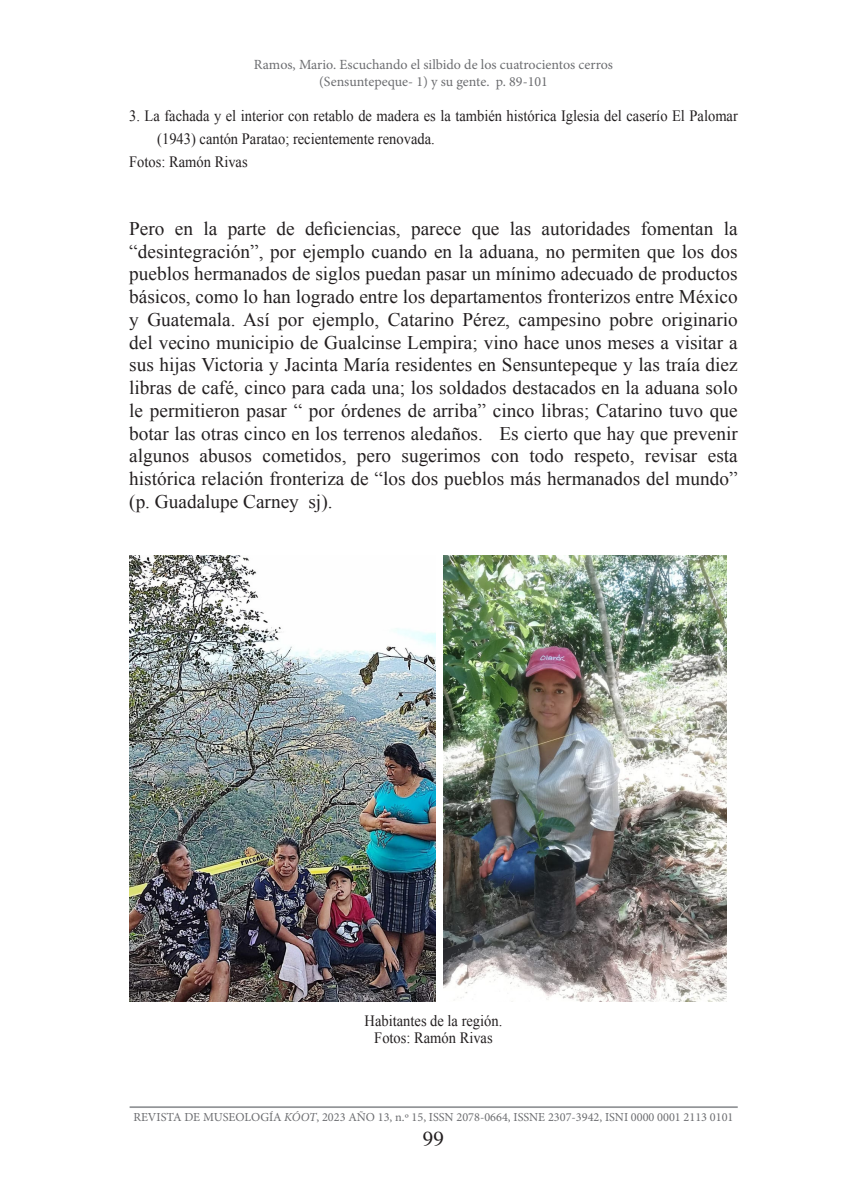
<style>
.page{position:relative;width:867px;height:1197px;background:#fff}
.page>*{position:absolute;margin:0;border:0;box-sizing:border-box;transform-origin:0 0}
.t1{font:21px "Times";color:#231f20}
.t2{font:19.25px/22.8px "Times New Roman";color:#231f20;text-align:justify}
.t3{font:15.75px/22.8px "Times New Roman";color:#231f20;scale:.92 1}
.t4{font:14px/16.8px "Minion Pro";color:#6c6d70;text-align:center}
.t5{font:12.25px "Minion Pro";color:#6c6d70}
.s1{font-style:italic}
</style>
<div class="page">
<hr style="left:129px;top:1106px;width:608px;height:2px;background:#939598">
<img style="left:129px;top:556px;width:306px;height:446px">
<img style="left:443px;top:556px;width:283px;height:446px">
<p class="t4" style="left:254px;top:57px;width:360px">Ramos, Mario. Escuchando el silbido de los cuatrocientos cerros (Sensuntepeque- 1) y su gente. p. 89-101</p>
<p class="t3" style="left:157px;top:104px;width:632px;text-indent:-28px">3. La fachada y el interior con retablo de madera es la también histórica Iglesia del caserío El Palomar (1943) cantón Paratao; recientemente renovada.</p>
<p class="t3" style="left:129px;top:150px;width:130px">Fotos: Ramón Rivas</p>
<p class="t2" style="left:129px;top:217px;width:610px">Pero en la parte de deficiencias, parece que las autoridades fomentan la “desintegración”, por ejemplo cuando en la aduana, no permiten que los dos pueblos hermanados de siglos puedan pasar un mínimo adecuado de productos básicos, como lo han logrado entre los departamentos fronterizos entre México y Guatemala. Así por ejemplo, Catarino Pérez, campesino pobre originario del vecino municipio de Gualcinse Lempira; vino hace unos meses a visitar a sus hijas Victoria y Jacinta María residentes en Sensuntepeque y las traía diez libras de café, cinco para cada una; los soldados destacados en la aduana solo le permitieron pasar “ por órdenes de arriba” cinco libras; Catarino tuvo que botar las otras cinco en los terrenos aledaños. Es cierto que hay que prevenir algunos abusos cometidos, pero sugerimos con todo respeto, revisar esta histórica relación fronteriza de “los dos pueblos más hermanados del mundo” (p. Guadalupe Carney sj).</p>
<p class="t3" style="left:364px;top:1009px;width:151px">Habitantes de la región.</p>
<p class="t3" style="left:374px;top:1027px;width:130px">Fotos: Ramón Rivas</p>
<p class="t5" style="left:133px;top:1109px;width:601px">REVISTA DE MUSEOLOGÍA <span class="s1">KÓOT</span>, 2023 AÑO 13, n.º 15, ISSN 2078-0664, ISSNE 2307-3942, ISNI 0000 0001 2113 0101</p>
<p class="t1" style="left:423px;top:1120px;width:22px">99</p>
</div>
